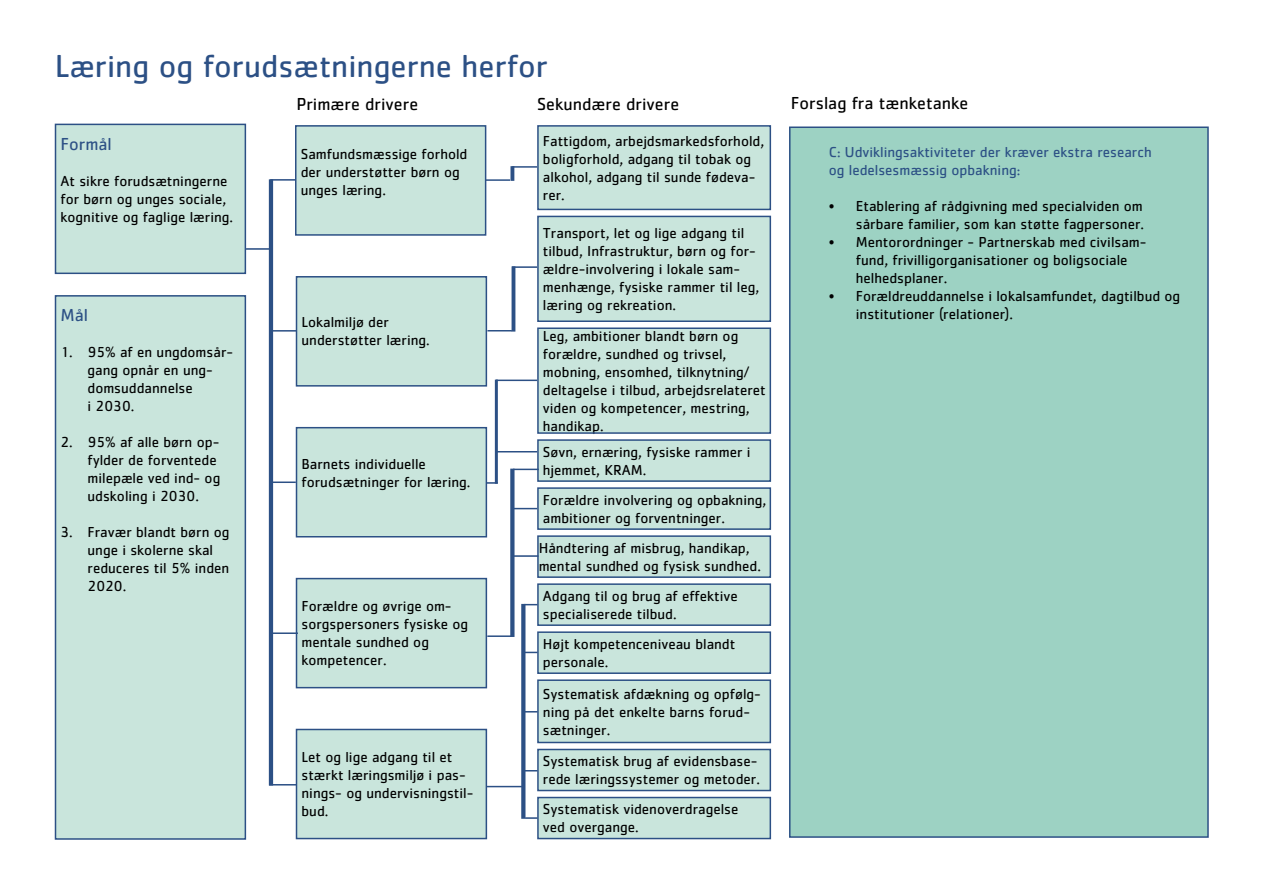
<style>
.page{position:relative;width:1263px;height:893px;background:#fff}
.page>*{position:absolute;margin:0;border:0;box-sizing:border-box;transform-origin:0 0}
.t1{font:33px "Cachet Std";color:#2c5085}
.t2{font:18px "Cachet Std";color:#000}
.t3{font:18px "Cachet Std";color:#2c5085}
.t4{font:15px/18px "Cachet Std";color:#000}
.t5{font:15px/18px "Cachet Std";color:#2c5085}
</style>
<div class="page">
<div style="left:790px;top:127px;width:418px;height:710px;background:#9dd2c3"></div>
<div style="left:789px;top:126px;width:420px;height:712px;border:2px solid #2c5085"></div>
<div style="left:56px;top:124px;width:189px;height:149px;background:#c9e5dc"></div>
<div style="left:55px;top:124px;width:191px;height:150px;border:2px solid #2c5085"></div>
<div style="left:56px;top:296px;width:189px;height:543px;background:#c9e5dc"></div>
<div style="left:55px;top:295px;width:191px;height:545px;border:2px solid #2c5085"></div>
<div style="left:296px;top:126px;width:190px;height:109px;background:#c9e5dc"></div>
<div style="left:295px;top:125px;width:191px;height:111px;border:2px solid #2c5085"></div>
<div style="left:296px;top:277px;width:190px;height:109px;background:#c9e5dc"></div>
<div style="left:296px;top:276px;width:191px;height:111px;border:2px solid #2c5085"></div>
<div style="left:296px;top:428px;width:190px;height:109px;background:#c9e5dc"></div>
<div style="left:296px;top:427px;width:191px;height:110px;border:2px solid #2c5085"></div>
<hr style="left:269px;top:179px;width:4px;height:606px;background:#2c5085">
<hr style="left:271px;top:330px;width:25px;height:2px;background:#2c5085">
<hr style="left:270px;top:179px;width:26px;height:2px;background:#2c5085">
<hr style="left:246px;top:248px;width:25px;height:2px;background:#2c5085">
<svg style="left:269px;top:784px;width:27px;height:1px"></svg>
<div style="left:296px;top:579px;width:190px;height:109px;background:#c9e5dc"></div>
<div style="left:296px;top:578px;width:191px;height:110px;border:2px solid #2c5085"></div>
<div style="left:296px;top:729px;width:190px;height:109px;background:#c9e5dc"></div>
<div style="left:296px;top:729px;width:191px;height:110px;border:2px solid #2c5085"></div>
<hr style="left:271px;top:481px;width:25px;height:2px;background:#2c5085">
<hr style="left:273px;top:632px;width:25px;height:2px;background:#2c5085">
<div style="left:538px;top:632px;width:232px;height:41px;background:#c9e5dc"></div>
<div style="left:537px;top:631px;width:234px;height:43px;border:2px solid #2c5085"></div>
<div style="left:538px;top:584px;width:232px;height:41px;background:#c9e5dc"></div>
<div style="left:537px;top:583px;width:234px;height:43px;border:2px solid #2c5085"></div>
<div style="left:538px;top:680px;width:232px;height:62px;background:#c9e5dc"></div>
<div style="left:537px;top:679px;width:234px;height:64px;border:2px solid #2c5085"></div>
<div style="left:538px;top:749px;width:232px;height:41px;background:#c9e5dc"></div>
<div style="left:537px;top:749px;width:234px;height:42px;border:2px solid #2c5085"></div>
<div style="left:538px;top:797px;width:232px;height:41px;background:#c9e5dc"></div>
<div style="left:537px;top:797px;width:234px;height:42px;border:2px solid #2c5085"></div>
<div style="left:538px;top:488px;width:232px;height:41px;background:#c9e5dc"></div>
<div style="left:537px;top:487px;width:234px;height:43px;border:2px solid #2c5085"></div>
<div style="left:538px;top:440px;width:232px;height:41px;background:#c9e5dc"></div>
<div style="left:537px;top:439px;width:234px;height:43px;border:2px solid #2c5085"></div>
<div style="left:538px;top:536px;width:232px;height:41px;background:#c9e5dc"></div>
<div style="left:537px;top:535px;width:234px;height:43px;border:2px solid #2c5085"></div>
<div style="left:538px;top:126px;width:232px;height:83px;background:#c9e5dc"></div>
<div style="left:537px;top:125px;width:234px;height:85px;border:2px solid #2c5085"></div>
<div style="left:538px;top:216px;width:232px;height:105px;background:#c9e5dc"></div>
<div style="left:537px;top:216px;width:234px;height:106px;border:2px solid #2c5085"></div>
<div style="left:538px;top:328px;width:232px;height:105px;background:#c9e5dc"></div>
<div style="left:537px;top:327px;width:234px;height:107px;border:2px solid #2c5085"></div>
<hr style="left:512px;top:266px;width:3px;height:66px;background:#2c5085">
<hr style="left:512px;top:166px;width:25px;height:2px;background:#2c5085">
<hr style="left:512px;top:266px;width:25px;height:2px;background:#2c5085">
<hr style="left:486px;top:179px;width:24px;height:2px;background:#2c5085">
<svg style="left:487px;top:330px;width:25px;height:1px"></svg>
<svg style="left:510px;top:166px;width:4px;height:15px"></svg>
<hr style="left:512px;top:555px;width:26px;height:2px;background:#2c5085">
<hr style="left:487px;top:635px;width:26px;height:2px;background:#2c5085">
<svg style="left:514px;top:469px;width:25px;height:1px"></svg>
<svg style="left:510px;top:469px;width:4px;height:168px"></svg>
<svg style="left:511px;top:508px;width:26px;height:1px"></svg>
<svg style="left:521px;top:604px;width:4px;height:215px"></svg>
<hr style="left:487px;top:786px;width:37px;height:1px;background:#2c5085">
<svg style="left:524px;top:604px;width:13px;height:1px"></svg>
<svg style="left:524px;top:652px;width:13px;height:1px"></svg>
<svg style="left:524px;top:711px;width:13px;height:1px"></svg>
<svg style="left:525px;top:817px;width:12px;height:2px"></svg>
<svg style="left:524px;top:770px;width:13px;height:1px"></svg>
<svg style="left:486px;top:482px;width:9px;height:2px"></svg>
<div style="left:495px;top:380px;width:3px;height:104px;border:2px solid #2c5085"></div>
<hr style="left:496px;top:451px;width:41px;height:1px;background:#2c5085">
<hr style="left:496px;top:380px;width:41px;height:1px;background:#2c5085">
<h1 class="t1" style="left:55px;top:46px;width:495px">Læring og forudsætningerne herfor</h1>
<p class="t2" style="left:296px;top:93px;width:123px">Primære drivere</p>
<p class="t2" style="left:537px;top:94px;width:143px">Sekundære drivere</p>
<p class="t2" style="left:791px;top:93px;width:179px">Forslag fra tænketanke</p>
<p class="t3" style="left:61px;top:133px;width:53px">Formål</p>
<p class="t4" style="left:61px;top:172px;width:174px">At sikre forudsætningerne for børn og unges sociale, kognitive og faglige læring.</p>
<p class="t3" style="left:61px;top:305px;width:29px">Mål</p>
<p class="t4" style="left:88px;top:343px;width:147px;text-indent:-27px">1. 95% af en ungdomsår&shy;gang opnår en ung&shy;domsuddannelse<br>i 2030.</p>
<p class="t4" style="left:88px;top:433px;width:134px;text-indent:-27px">2. 95% af alle børn op&shy;fylder de forventede milepæle ved ind- og udskoling i 2030.</p>
<p class="t4" style="left:88px;top:523px;width:144px;text-indent:-27px">3. Fravær blandt børn og unge i skolerne skal reduceres til 5% inden<br>2020.</p>
<p class="t4" style="left:301px;top:144px;width:168px">Samfundsmæssige forhold der understøtter børn og unges læring.</p>
<p class="t4" style="left:301px;top:313px;width:130px">Lokalmiljø der understøtter læring.</p>
<p class="t4" style="left:301px;top:455px;width:170px">Barnets individuelle forudsætninger for læring.</p>
<p class="t4" style="left:301px;top:597px;width:168px">Forældre og øvrige om&shy;sorgspersoners fysiske og mentale sundhed og kompetencer.</p>
<p class="t4" style="left:301px;top:748px;width:173px">Let og lige adgang til et stærkt læringsmiljø i pas&shy;nings- og undervisningstil&shy;bud.</p>
<p class="t4" style="left:543px;top:132px;width:223px">Fattigdom, arbejdsmarkedsforhold, boligforhold, adgang til tobak og alkohol, adgang til sunde fødeva&shy;rer.</p>
<p class="t4" style="left:543px;top:224px;width:218px">Transport, let og lige adgang til tilbud, Infrastruktur, børn og for&shy;ældre-involvering i lokale sam&shy;menhænge, fysiske rammer til leg, læring og rekreation.</p>
<p class="t4" style="left:543px;top:326px;width:224px">Leg, ambitioner blandt børn og forældre, sundhed og trivsel, mobning, ensomhed, tilknytning/ deltagelse i tilbud, arbejdsrelateret viden og kompetencer, mestring, handikap.</p>
<p class="t4" style="left:543px;top:442px;width:209px">Søvn, ernæring, fysiske rammer i hjemmet, KRAM.</p>
<p class="t4" style="left:543px;top:490px;width:225px">Forældre involvering og opbakning, ambitioner og forventninger.</p>
<p class="t4" style="left:539px;top:538px;width:224px">Håndtering af misbrug, handikap, mental sundhed og fysisk sundhed.</p>
<p class="t4" style="left:543px;top:586px;width:196px">Adgang til og brug af effektive specialiserede tilbud.</p>
<p class="t4" style="left:543px;top:635px;width:194px">Højt kompetenceniveau blandt personale.</p>
<p class="t4" style="left:543px;top:684px;width:220px">Systematisk afdækning og opfølg&shy;ning på det enkelte barns forud&shy;sætninger.</p>
<p class="t4" style="left:543px;top:752px;width:218px">Systematisk brug af evidensbase&shy;rede læringssystemer og metoder.</p>
<p class="t4" style="left:543px;top:800px;width:197px">Systematisk videnoverdragelse ved overgange.</p>
<p class="t5" style="left:829px;top:143px;width:324px">C: Udviklingsaktiviteter der kræver ekstra research og ledelsesmæssig opbakning:</p>
<p class="t4" style="left:829px;top:197px;width:317px;text-align:right">• Etablering af rådgivning med specialviden om sårbare familier, som kan støtte fagpersoner.</p>
<p class="t4" style="left:856px;top:233px;width:292px;text-indent:-27px">• Mentorordninger - Partnerskab med civilsam&shy;fund, frivilligorganisationer og boligsociale helhedsplaner.</p>
<p class="t4" style="left:856px;top:287px;width:326px;text-indent:-27px">• Forældreuddannelse i lokalsamfundet, dagtilbud og institutioner (relationer).</p>
</div>
